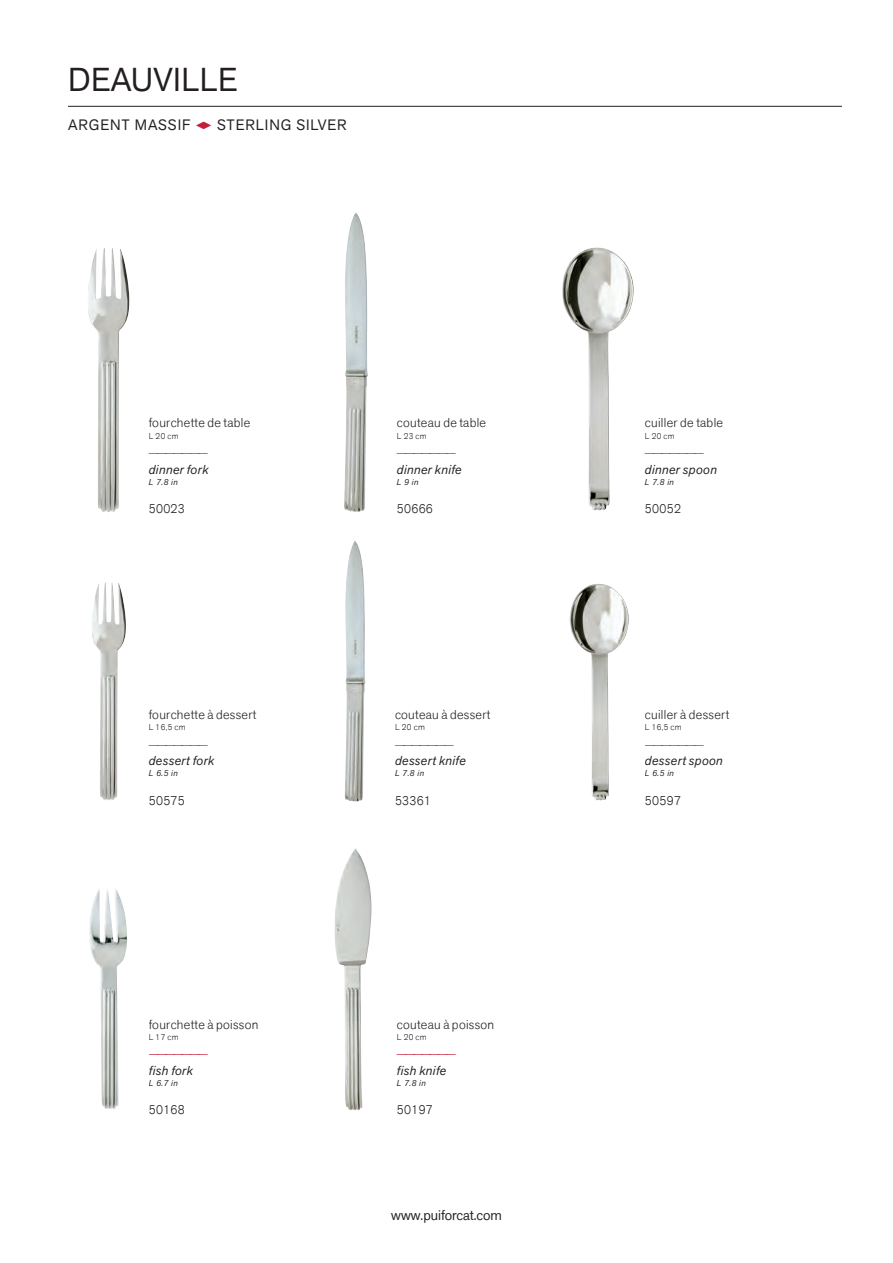
<style>
.page{position:relative;width:893px;height:1263px;background:#fff}
.page>*{position:absolute;margin:0;border:0;box-sizing:border-box;transform-origin:0 0}
.t1{font:33px "Akzid Grtsk Next";letter-spacing:.01em;color:#231f20}
.t2{font:15px "Akzid Grtsk Next";letter-spacing:.06em;color:#231f20}
.t3{font:14.25px "Akzid Grtsk Next";color:#c41e3c}
.t4{font:13.8px "Akzid Grtsk Next";color:#231f20}
.t5{font:300 12.9px "Akzid Grtsk Next";letter-spacing:.025em;color:#231f20}
.t6{font:italic 12.9px "Akzid Grtsk Next";letter-spacing:.025em;color:#231f20}
.t7{font:italic 8.55px "Akzid Grtsk Next";letter-spacing:.05em;color:#231f20}
.t8{font:300 8.55px "Akzid Grtsk Next";letter-spacing:.05em;color:#231f20}
.s1{color:#c41e3c}
</style>
<div class="page">
<hr style="left:68px;top:106px;width:774px;height:1px;background:#231f20">
<img style="left:92px;top:582px;width:34px;height:218px">
<img style="left:335px;top:848px;width:36px;height:262px">
<img style="left:344px;top:212px;width:24px;height:300px">
<img style="left:562px;top:248px;width:72px;height:262px">
<img style="left:345px;top:541px;width:20px;height:260px">
<img style="left:570px;top:584px;width:59px;height:216px">
<img style="left:89px;top:888px;width:38px;height:221px">
<img style="left:88px;top:248px;width:41px;height:264px">
<h1 class="t1" style="left:68px;top:58px;width:171px">DEAUVILLE</h1>
<p class="t2" style="left:68px;top:115px;width:280px">ARGENT MASSIF <span class="s1">◆</span> STERLING SILVER</p>
<p class="t5" style="left:149px;top:414px;width:103px">fourchette de table</p>
<p class="t8" style="left:149px;top:430px;width:31px">L 20 cm</p>
<p class="t3" style="left:149px;top:437px;width:60px">_______</p>
<p class="t6" style="left:149px;top:461px;width:61px">dinner fork</p>
<p class="t7" style="left:149px;top:476px;width:31px">L 7.8 in</p>
<p class="t5" style="left:149px;top:500px;width:38px">50023</p>
<p class="t5" style="left:149px;top:706px;width:109px">fourchette à dessert</p>
<p class="t8" style="left:149px;top:722px;width:38px">L 16,5 cm</p>
<p class="t3" style="left:149px;top:728px;width:60px">_______</p>
<p class="t6" style="left:149px;top:752px;width:67px">dessert fork</p>
<p class="t7" style="left:149px;top:768px;width:31px">L 6.5 in</p>
<p class="t5" style="left:149px;top:792px;width:38px">50575</p>
<p class="t5" style="left:149px;top:1016px;width:111px">fourchette à poisson</p>
<p class="t8" style="left:149px;top:1031px;width:31px">L 17 cm</p>
<p class="t3" style="left:149px;top:1038px;width:60px">_______</p>
<p class="t6" style="left:149px;top:1062px;width:46px">fish fork</p>
<p class="t7" style="left:149px;top:1078px;width:31px">L 6.7 in</p>
<p class="t5" style="left:149px;top:1101px;width:38px">50168</p>
<p class="t5" style="left:397px;top:414px;width:91px">couteau de table</p>
<p class="t8" style="left:397px;top:430px;width:31px">L 23 cm</p>
<p class="t3" style="left:397px;top:437px;width:60px">_______</p>
<p class="t6" style="left:397px;top:461px;width:66px">dinner knife</p>
<p class="t7" style="left:397px;top:476px;width:23px">L 9 in</p>
<p class="t5" style="left:397px;top:500px;width:38px">50666</p>
<p class="t5" style="left:395px;top:706px;width:97px">couteau à dessert</p>
<p class="t8" style="left:395px;top:722px;width:31px">L 20 cm</p>
<p class="t3" style="left:395px;top:728px;width:60px">_______</p>
<p class="t6" style="left:395px;top:752px;width:72px">dessert knife</p>
<p class="t7" style="left:395px;top:768px;width:31px">L 7.8 in</p>
<p class="t5" style="left:395px;top:792px;width:38px">53361</p>
<p class="t5" style="left:397px;top:1016px;width:99px">couteau à poisson</p>
<p class="t8" style="left:397px;top:1031px;width:31px">L 20 cm</p>
<p class="t3" style="left:397px;top:1038px;width:60px">_______</p>
<p class="t6" style="left:397px;top:1062px;width:51px">fish knife</p>
<p class="t7" style="left:397px;top:1078px;width:31px">L 7.8 in</p>
<p class="t5" style="left:397px;top:1101px;width:38px">50197</p>
<p class="t4" style="left:391px;top:1207px;width:112px">www.puiforcat.com</p>
<p class="t5" style="left:645px;top:414px;width:80px">cuiller de table</p>
<p class="t8" style="left:645px;top:430px;width:31px">L 20 cm</p>
<p class="t3" style="left:645px;top:437px;width:60px">_______</p>
<p class="t6" style="left:645px;top:461px;width:74px">dinner spoon</p>
<p class="t7" style="left:645px;top:476px;width:31px">L 7.8 in</p>
<p class="t5" style="left:645px;top:500px;width:38px">50052</p>
<p class="t5" style="left:645px;top:706px;width:86px">cuiller à dessert</p>
<p class="t8" style="left:645px;top:722px;width:38px">L 16,5 cm</p>
<p class="t3" style="left:645px;top:728px;width:60px">_______</p>
<p class="t6" style="left:645px;top:752px;width:80px">dessert spoon</p>
<p class="t7" style="left:645px;top:768px;width:31px">L 6.5 in</p>
<p class="t5" style="left:645px;top:792px;width:38px">50597</p>
</div>
